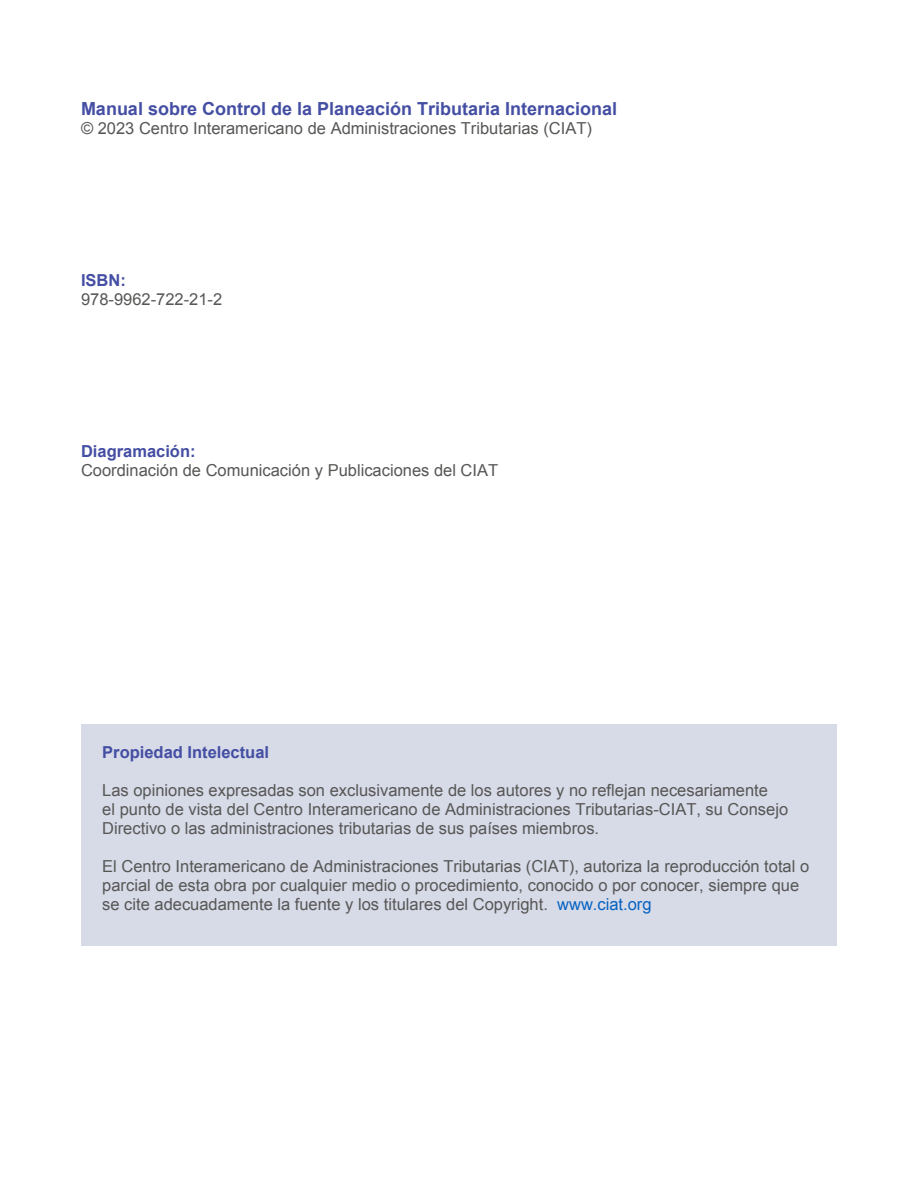
<style>
.page{position:relative;width:918px;height:1188px;background:#fff}
.page>*{position:absolute;margin:0;border:0;box-sizing:border-box;transform-origin:0 0}
.t1{font:700 18px "Arial";color:#444ea3}
.t2{font:16.5px/19px "Arial";color:#575756}
.t3{font:700 16.5px "Arial";color:#444ea3}
.s1{color:#0563c1}
</style>
<div class="page">
<div style="left:81px;top:725px;width:756px;height:221px;background:#d7dae7"></div>
<p class="t1" style="left:81px;top:97px;width:538px">Manual sobre Control de la Planeación Tributaria Internacional</p>
<p class="t2" style="left:81px;top:119px;width:512px">© 2023 Centro Interamericano de Administraciones Tributarias (CIAT)</p>
<p class="t3" style="left:81px;top:269px;width:46px">ISBN:</p>
<p class="t2" style="left:81px;top:290px;width:143px">978-9962-722-21-2</p>
<p class="t3" style="left:81px;top:440px;width:116px">Diagramación:</p>
<p class="t2" style="left:81px;top:461px;width:419px">Coordinación de Comunicación y Publicaciones del CIAT</p>
<p class="t3" style="left:102px;top:741px;width:168px">Propiedad Intelectual</p>
<p class="t2" style="left:102px;top:781px;width:687px">Las opiniones expresadas son exclusivamente de los autores y no reflejan necesariamente<br>el punto de vista del Centro Interamericano de Administraciones Tributarias-CIAT, su Consejo<br>Directivo o las administraciones tributarias de sus países miembros.</p>
<p class="t2" style="left:102px;top:857px;width:708px">El Centro Interamericano de Administraciones Tributarias (CIAT), autoriza la reproducción total o parcial de esta obra por cualquier medio o procedimiento, conocido o por conocer, siempre que se cite adecuadamente la fuente y los titulares del Copyright. <span class="s1">www.ciat.org</span></p>
</div>
